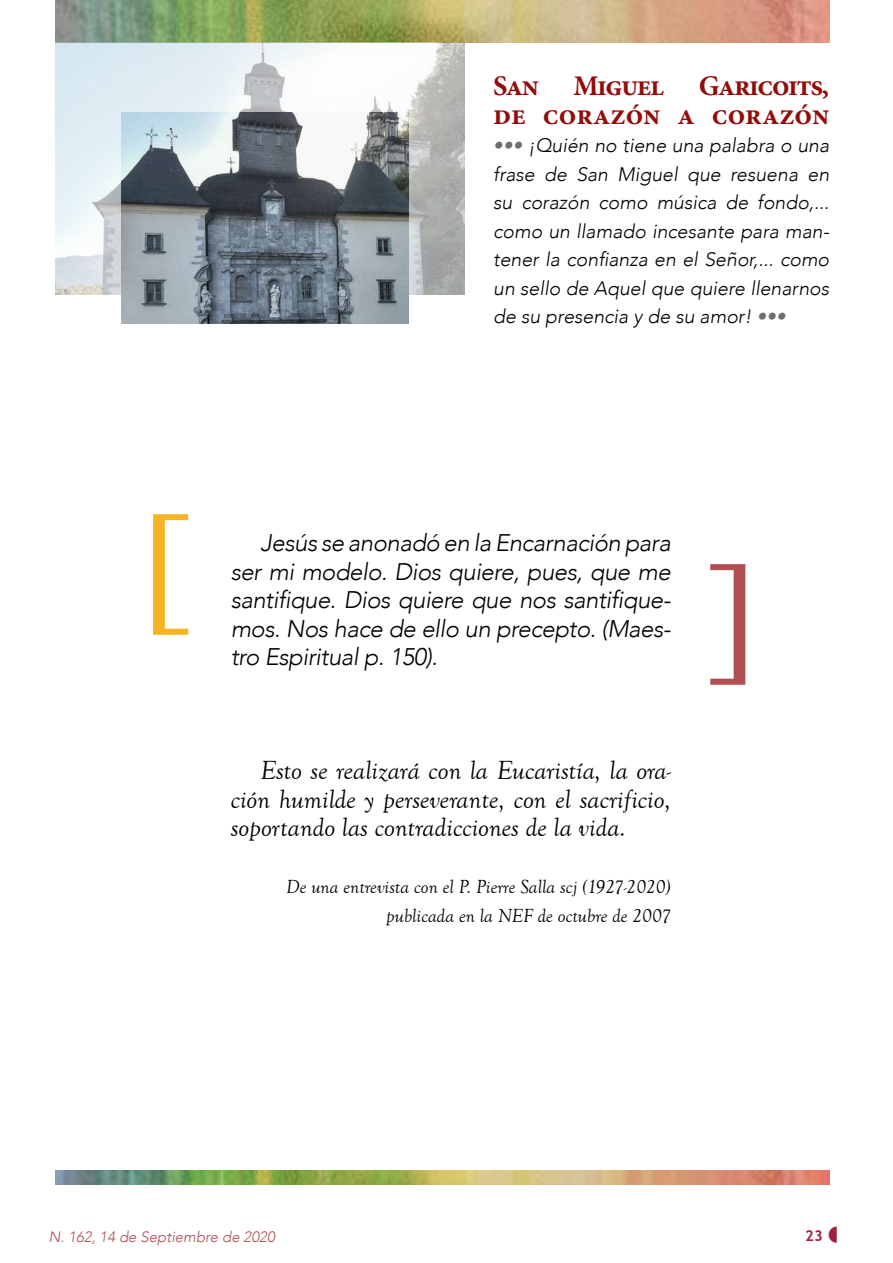
<style>
.page{position:relative;width:893px;height:1263px;background:#fff}
.page>*{position:absolute;margin:0;border:0;box-sizing:border-box;transform-origin:0 0}
.t1{font:135px "Georgia";color:#f6b324}
.t2{font:135px "Georgia";color:#b14e52}
.t3{font:700 28.5px/28.5px "Minion Pro";letter-spacing:-.045em;color:#940b0a}
.t4{font:italic 27px/28.5px "Goudy Old Style T";color:#000;text-align:justify}
.t5{font:italic 300 24px/28.5px "Avenir";letter-spacing:-.02em;color:#000;text-align:justify}
.t6{font:italic 300 19.5px/28.5px "Avenir";color:#000;text-align:justify}
.t7{font:italic 19.5px/28.5px "Goudy Old Style T";color:#000;text-align:right}
.t8{font:italic 300 15px "Avenir";color:#b14e52}
.t9{font:700 15px "Trebuchet MS";color:#a2203a}
.s1{color:#6d6e71}
</style>
<div class="page">
<img style="left:55px;top:1170px;width:774px;height:14px">
<img style="left:55px;top:0;width:774px;height:43px">
<img style="left:55px;top:43px;width:410px;height:252px">
<img style="left:121px;top:113px;width:288px;height:210px">
<h2 class="t3" style="left:493px;top:72px;width:337px">San Miguel Garicoits, de corazón a corazón</h2>
<p class="t6" style="left:493px;top:131px;width:337px"><span class="s1">•••</span> ¡Quién no tiene una palabra o una frase de San Miguel que resuena en su corazón como música de fondo,... como un llamado incesante para man&shy;tener la confianza en el Señor,... como un sello de Aquel que quiere llenarnos de su presencia y de su amor! <span class="s1">•••</span></p>
<h1 class="t1" style="left:142px;top:469px;width:52px">[</h1>
<p class="t5" style="left:231px;top:529px;width:442px;text-indent:30px">Jesús se anonadó en la Encarnación para ser mi modelo. Dios quiere, pues, que me santifique. Dios quiere que nos santifique&shy;mos. Nos hace de ello un precepto. (Maes&shy;tro Espiritual p. 150).</p>
<h3 class="t4" style="left:231px;top:757px;width:442px;text-indent:30px">Esto se realizará con la Eucaristía, la ora&shy;ción humilde y perseverante, con el sacrificio, soportando las contradicciones de la vida.</h3>
<p class="t7" style="left:286px;top:873px;width:386px">De una entrevista con el P. Pierre Salla scj (1927-2020) publicada en la NEF de octubre de 2007</p>
<h1 class="t2" style="left:706px;top:519px;width:52px">]</h1>
<p class="t8" style="left:49px;top:1228px;width:227px">N. 162, 14 de Septiembre de 2020</p>
<p class="t9" style="left:805px;top:1226px;width:19px">23</p>
</div>
